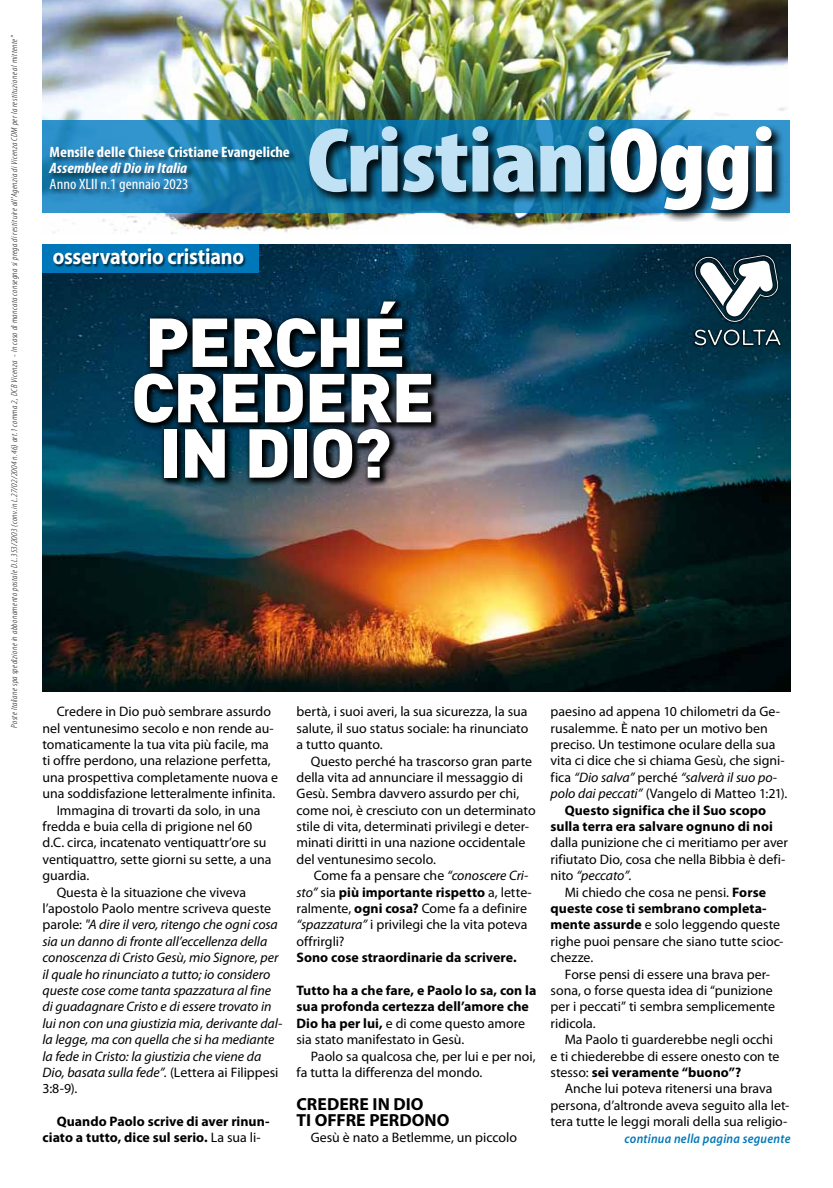
<style>
.page{position:relative;width:833px;height:1188px;background:#fff}
.page>*{position:absolute;margin:0;border:0;box-sizing:border-box;transform-origin:0 0}
.t1{font:900 condensed 92.75px "Myriad Pro";letter-spacing:-.01em;color:#c1e1f4;scale:1.1 1}
.t2{font:900 68px/55.4px "DIN";letter-spacing:-.025em;color:#fff;text-align:center;scale:1.05 1}
.t3{font:700 22.5px "Myriad Pro";letter-spacing:-.01em;color:#fff;scale:.9 1}
.t4{font:700 17.5px/16.4px "Myriad Pro";letter-spacing:.005em;color:#000}
.t5{font:700 condensed 15px "Myriad Pro";color:#fff;scale:1.1 1}
.t6{font:italic 700 condensed 15px "Myriad Pro";color:#fff;scale:1.1 1}
.t7{font:condensed 15px "Myriad Pro";color:#fff;scale:1.1 1}
.t8{font:13.75px/16.4px "Myriad Pro";color:#000}
.t9{font:italic 13.75px "Myriad Pro";letter-spacing:-.005em;color:#000}
.t10{font:700 13.75px/16.4px "Myriad Pro";color:#000}
.t11{font:italic 600 13.12px "Myriad Pro";letter-spacing:.02em;color:#0077b8;scale:.92 1}
.t12{font:italic 300 condensed 8.75px "Myriad Pro";letter-spacing:.035em;color:#000;scale:1.1 1}
.s1{color:#fff}
.s2{font-style:normal}
.s3{font-weight:400}
.s4{font-style:italic}
.s5{font-weight:700}
</style>
<div class="page">
<img style="left:43px;top:244px;width:747px;height:447px">
<img style="left:43px;top:0;width:744px;height:234px">
<svg style="left:43px;top:120px;width:747px;height:93px;background:#2185b9"></svg>
<div style="left:49px;top:146px;width:247px;height:53px;background:#000;opacity:.6"></div>
<div style="left:43px;top:244px;width:216px;height:29px;background:#0077b8"></div>
<div style="left:54px;top:249px;width:192px;height:19px;background:#000;opacity:.6"></div>
<div style="left:305px;top:123px;width:478px;height:99px;background:#000;opacity:.9"></div>
<svg style="left:129px;top:295px;width:311px;height:191px;background:#0c202c"></svg>
<svg style="left:691px;top:251px;width:91px;height:96px;background:#1c3e4d"></svg>
<img style="left:694px;top:255px;width:84px;height:67px">
<p class="t12" style="left:9px;top:727px;width:631px;rotate:-90deg">Poste Italiane spa spedizione in abbonamento postale D.L.353/2003 (conv.in L.27/02/2004 n.46) art.1 comma 2, DCB Vicenza - In caso di mancata consegna si prega di restituire all’Agenzia di Vicenza CDM per la restituzione al mittente”</p>
<p class="t5" style="left:50px;top:142px;width:220px">Mensile delle Chiese Cristiane Evangeliche</p>
<p class="t6" style="left:50px;top:158px;width:127px">Assemblee di Dio in Italia</p>
<p class="t7" style="left:50px;top:175px;width:128px">Anno XLII n.1 gennaio 2023</p>
<h3 class="t3" style="left:53px;top:242px;width:214px">osservatorio cristiano</h3>
<h1 class="t1" style="left:307px;top:101px;width:428px">Cristiani<span class="s1">Oggi</span></h1>
<h2 class="t2" style="left:131px;top:311px;width:291px">PERCHÉ<br>CREDERE<br>IN DIO?</h2>
<p class="t8" style="left:57px;top:703px;width:216px">Credere in Dio può sembrare assurdo</p>
<p class="t8" style="left:43px;top:719px;width:233px">nel ventunesimo secolo e non rende au-</p>
<p class="t8" style="left:43px;top:735px;width:228px">tomaticamente la tua vita più facile, ma</p>
<p class="t8" style="left:43px;top:752px;width:230px">ti offre perdono, una relazione perfetta,</p>
<p class="t8" style="left:43px;top:768px;width:237px">una prospettiva completamente nuova e</p>
<p class="t8" style="left:43px;top:785px;width:234px">una soddisfazione letteralmente infinita.</p>
<p class="t8" style="left:57px;top:801px;width:205px">Immagina di trovarti da solo, in una</p>
<p class="t8" style="left:43px;top:817px;width:211px">fredda e buia cella di prigione nel 60</p>
<p class="t8" style="left:43px;top:834px;width:225px">d.C. circa, incatenato ventiquattr’ore su</p>
<p class="t8" style="left:43px;top:850px;width:230px">ventiquattro, sette giorni su sette, a una</p>
<p class="t8" style="left:43px;top:866px;width:48px">guardia.</p>
<p class="t8" style="left:57px;top:883px;width:191px">Questa è la situazione che viveva</p>
<p class="t8" style="left:43px;top:899px;width:230px">l’apostolo Paolo mentre scriveva queste</p>
<p class="t9" style="left:43px;top:916px;width:237px"><span class="s2">parole:</span> "A dire il vero, ritengo che ogni cosa</p>
<p class="t9" style="left:43px;top:932px;width:226px">sia un danno di fronte all’eccellenza della</p>
<p class="t9" style="left:43px;top:948px;width:237px">conoscenza di Cristo Gesù, mio Signore, per</p>
<p class="t9" style="left:43px;top:965px;width:229px">il quale ho rinunciato a tutto; io considero</p>
<p class="t9" style="left:43px;top:981px;width:230px">queste cose come tanta spazzatura al fine</p>
<p class="t9" style="left:43px;top:997px;width:230px">di guadagnare Cristo e di essere trovato in</p>
<p class="t9" style="left:43px;top:1014px;width:241px">lui non con una giustizia mia, derivante dal-</p>
<p class="t9" style="left:43px;top:1030px;width:233px">la legge, ma con quella che si ha mediante</p>
<p class="t9" style="left:43px;top:1047px;width:220px">la fede in Cristo: la giustizia che viene da</p>
<p class="t9" style="left:43px;top:1063px;width:237px">Dio, basata sulla fede”. <span class="s2">(Lettera ai Filippesi</span></p>
<p class="t8" style="left:43px;top:1079px;width:36px">3:8-9).</p>
<p class="t10" style="left:43px;top:1112px;width:228px;text-indent:14px">Quando Paolo scrive di aver rinun&shy;ciato a tutto, dice sul serio. <span class="s3">La sua li-</span></p>
<p class="t8" style="left:296px;top:703px;width:233px;text-align:justify">bertà, i suoi averi, la sua sicurezza, la sua salute, il suo status sociale: ha rinunciato a tutto quanto.</p>
<p class="t8" style="left:296px;top:752px;width:240px;text-indent:14px">Questo perché ha trascorso gran parte della vita ad annunciare il messaggio di Gesù. Sembra davvero assurdo per chi, come noi, è cresciuto con un determinato stile di vita, determinati privilegi e deter&shy;minati diritti in una nazione occidentale del ventunesimo secolo.</p>
<p class="t8" style="left:296px;top:867px;width:237px;text-indent:17px">Come fa a pensare che <span class="s4">“conoscere Cri&shy;sto”</span> sia <span class="s5">più importante rispetto</span> a, lette&shy;ralmente, <span class="s5">ogni cosa?</span> Come fa a definire <span class="s4">“spazzatura”</span> i privilegi che la vita poteva offrirgli?</p>
<p class="t10" style="left:296px;top:948px;width:222px">Sono cose straordinarie da scrivere.</p>
<p class="t10" style="left:296px;top:981px;width:241px">Tutto ha a che fare, e Paolo lo sa, con la sua profonda certezza dell’amore che Dio ha per lui, <span class="s3">e di come questo amore sia stato manifestato in Gesù.</span></p>
<p class="t8" style="left:296px;top:1047px;width:240px;text-indent:14px">Paolo sa qualcosa che, per lui e per noi, fa tutta la differenza del mondo.</p>
<p class="t4" style="left:296px;top:1094px;width:154px">Credere in Dio<br>ti offre perdono</p>
<p class="t8" style="left:311px;top:1128px;width:208px">Gesù è nato a Betlemme, un piccolo</p>
<p class="t8" style="left:550px;top:703px;width:231px">paesino ad appena 10 chilometri da Ge-</p>
<p class="t8" style="left:550px;top:719px;width:219px">rusalemme. È nato per un motivo ben</p>
<p class="t8" style="left:550px;top:735px;width:226px">preciso. Un testimone oculare della sua</p>
<p class="t8" style="left:550px;top:752px;width:236px">vita ci dice che si chiama Gesù, che signi-</p>
<p class="t9" style="left:550px;top:768px;width:228px"><span class="s2">fica</span> “Dio salva” <span class="s2">perché</span> “salverà il suo po-</p>
<p class="t8" style="left:550px;top:785px;width:238px"><span class="s4">polo dai peccati”</span> (Vangelo di Matteo 1:21).</p>
<p class="t10" style="left:565px;top:801px;width:203px">Questo significa che il Suo scopo</p>
<p class="t10" style="left:550px;top:817px;width:224px">sulla terra era salvare ognuno di noi</p>
<p class="t8" style="left:550px;top:834px;width:239px">dalla punizione che ci meritiamo per aver</p>
<p class="t8" style="left:550px;top:850px;width:236px">rifiutato Dio, cosa che nella Bibbia è defi-</p>
<p class="t9" style="left:550px;top:866px;width:82px"><span class="s2">nito</span> “peccato”<span class="s2">.</span></p>
<p class="t8" style="left:565px;top:883px;width:203px">Mi chiedo che cosa ne pensi. <span class="s5">Forse</span></p>
<p class="t10" style="left:550px;top:899px;width:217px">queste cose ti sembrano completa-</p>
<p class="t8" style="left:550px;top:916px;width:231px"><span class="s5">mente assurde</span> e solo leggendo queste</p>
<p class="t8" style="left:550px;top:932px;width:234px">righe puoi pensare che siano tutte scioc-</p>
<p class="t8" style="left:550px;top:948px;width:44px">chezze.</p>
<p class="t8" style="left:565px;top:965px;width:207px">Forse pensi di essere una brava per-</p>
<p class="t8" style="left:550px;top:981px;width:224px">sona, o forse questa idea di “punizione</p>
<p class="t8" style="left:550px;top:997px;width:226px">per i peccati” ti sembra semplicemente</p>
<p class="t8" style="left:550px;top:1014px;width:47px">ridicola.</p>
<p class="t8" style="left:565px;top:1030px;width:210px">Ma Paolo ti guarderebbe negli occhi</p>
<p class="t8" style="left:550px;top:1047px;width:230px">e ti chiederebbe di essere onesto con te</p>
<p class="t10" style="left:550px;top:1063px;width:192px"><span class="s3">stesso:</span> sei veramente “buono”?</p>
<p class="t8" style="left:565px;top:1079px;width:209px">Anche lui poteva ritenersi una brava</p>
<p class="t8" style="left:550px;top:1096px;width:240px">persona, d’altronde aveva seguito alla let-</p>
<p class="t8" style="left:550px;top:1112px;width:238px">tera tutte le leggi morali della sua religio-</p>
<p class="t11" style="left:624px;top:1130px;width:182px">continua nella pagina seguente</p>
</div>
